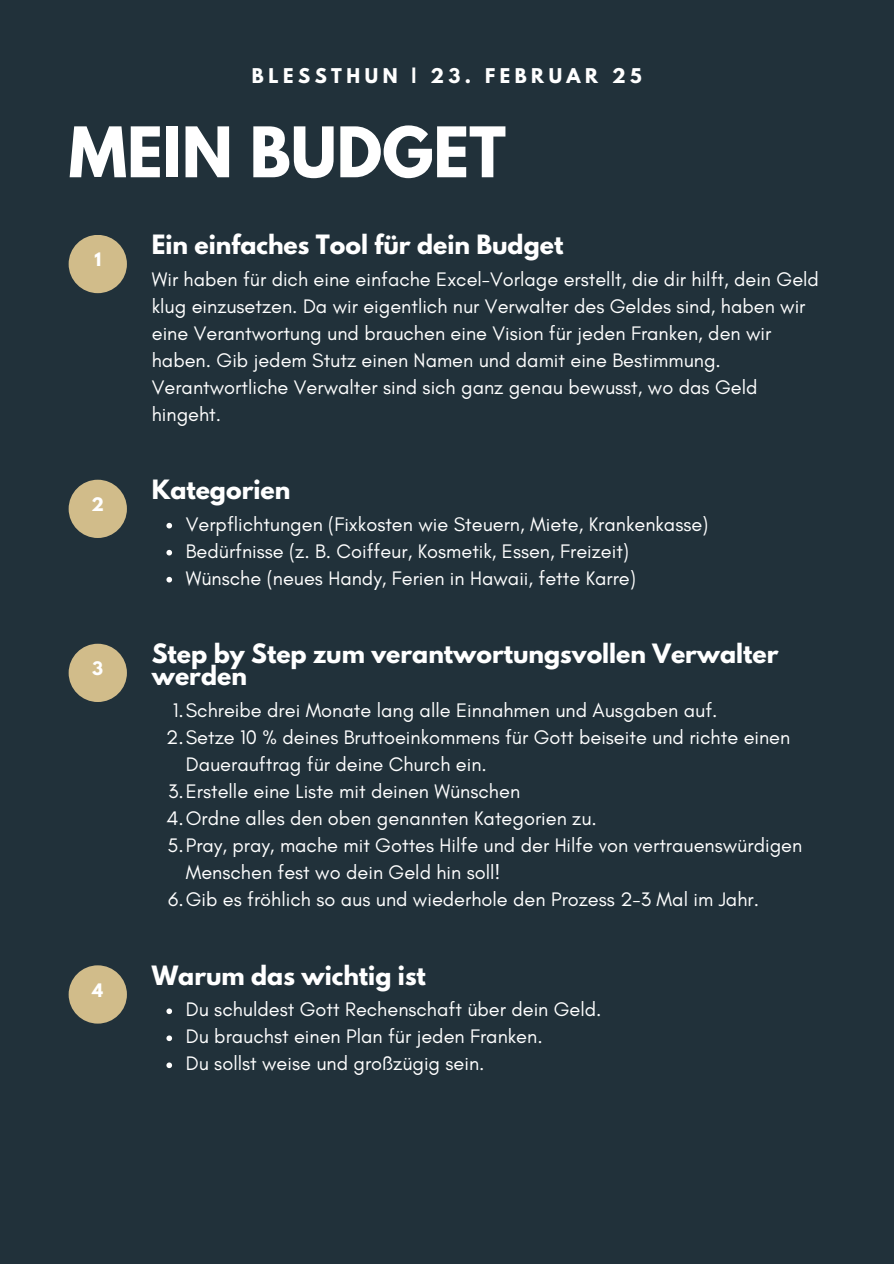
<style>
.page{position:relative;width:894px;height:1264px;background:#fff}
.page>*{position:absolute;margin:0;border:0;box-sizing:border-box;transform-origin:0 0}
.t1{font:700 61.65px "League Spartan";color:#fff}
.t2{font:700 23.55px/22.5px "League Spartan";color:#fff}
.t3{font:19.95px/27px "Glacial Indifference";color:#fff}
.t4{font:700 18px "League Spartan";letter-spacing:.25em;color:#fff}
.t5{font:700 16.5px "League Spartan";color:#fff}
</style>
<div class="page">
<div style="left:0;top:0;width:893px;height:1263px;background:#21313a"></div>
<div style="left:69px;top:235px;width:58px;height:58px;background:#d1bc8a;border-radius:50%"></div>
<div style="left:69px;top:479px;width:58px;height:59px;background:#d1bc8a;border-radius:50%"></div>
<div style="left:69px;top:643px;width:58px;height:59px;background:#d1bc8a;border-radius:50%"></div>
<svg style="left:166px;top:523px;width:6px;height:5px"></svg>
<svg style="left:166px;top:550px;width:6px;height:5px"></svg>
<svg style="left:166px;top:577px;width:6px;height:5px"></svg>
<div style="left:69px;top:965px;width:58px;height:58px;background:#d1bc8a;border-radius:50%"></div>
<svg style="left:166px;top:1008px;width:6px;height:6px"></svg>
<svg style="left:166px;top:1035px;width:6px;height:6px"></svg>
<svg style="left:166px;top:1062px;width:6px;height:6px"></svg>
<h1 class="t4" style="left:252px;top:67px;width:391px">BLESSTHUN | 23. FEBRUAR 25</h1>
<p class="t1" style="left:69px;top:122px;width:438px">MEIN BUDGET</p>
<h3 class="t5" style="left:94px;top:251px;width:8px">1</h3>
<h2 class="t5" style="left:91px;top:496px;width:14px">2</h2>
<p class="t5" style="left:92px;top:660px;width:12px">3</p>
<h2 class="t5" style="left:92px;top:982px;width:12px">4</h2>
<p class="t2" style="left:152px;top:236px;width:413px">Ein einfaches Tool für dein Budget</p>
<h2 class="t3" style="left:152px;top:265px;width:668px">Wir haben für dich eine einfache Excel-Vorlage erstellt, die dir hilft, dein Geld klug einzusetzen. Da wir eigentlich nur Verwalter des Geldes sind, haben wir eine Verantwortung und brauchen eine Vision für jeden Franken, den wir haben. Gib jedem Stutz einen Namen und damit eine Bestimmung.<br>Verantwortliche Verwalter sind sich ganz genau bewusst, wo das Geld hingeht.</h2>
<p class="t2" style="left:152px;top:481px;width:140px">Kategorien</p>
<p class="t3" style="left:186px;top:510px;width:524px">Verpflichtungen (Fixkosten wie Steuern, Miete, Krankenkasse)</p>
<p class="t3" style="left:186px;top:537px;width:444px">Bedürfnisse (z. B. Coiffeur, Kosmetik, Essen, Freizeit)</p>
<h2 class="t3" style="left:186px;top:564px;width:451px">Wünsche (neues Handy, Ferien in Hawaii, fette Karre)</h2>
<p class="t2" style="left:152px;top:645px;width:628px">Step by Step zum verantwortungsvollen Verwalter werden</p>
<p class="t3" style="left:173px;top:696px;width:546px">1.Schreibe drei Monate lang alle Einnahmen und Ausgaben auf.</p>
<p class="t3" style="left:186px;top:723px;width:606px;text-indent:-20px">2.Setze 10 % deines Bruttoeinkommens für Gott beiseite und richte einen<br>Dauerauftrag für deine Church ein.</p>
<p class="t3" style="left:168px;top:777px;width:353px">3.Erstelle eine Liste mit deinen Wünschen</p>
<p class="t3" style="left:166px;top:804px;width:432px">4.Ordne alles den oben genannten Kategorien zu.</p>
<p class="t3" style="left:186px;top:831px;width:617px;text-indent:-18px">5.Pray, pray, mache mit Gottes Hilfe und der Hilfe von vertrauenswürdigen<br>Menschen fest wo dein Geld hin soll!</p>
<p class="t3" style="left:168px;top:885px;width:592px">6.Gib es fröhlich so aus und wiederhole den Prozess 2-3 Mal im Jahr.</p>
<p class="t2" style="left:152px;top:966px;width:275px">Warum das wichtig ist</p>
<p class="t3" style="left:186px;top:995px;width:417px">Du schuldest Gott Rechenschaft über dein Geld.</p>
<p class="t3" style="left:186px;top:1022px;width:358px">Du brauchst einen Plan für jeden Franken.</p>
<p class="t3" style="left:186px;top:1049px;width:300px">Du sollst weise und großzügig sein.</p>
</div>
